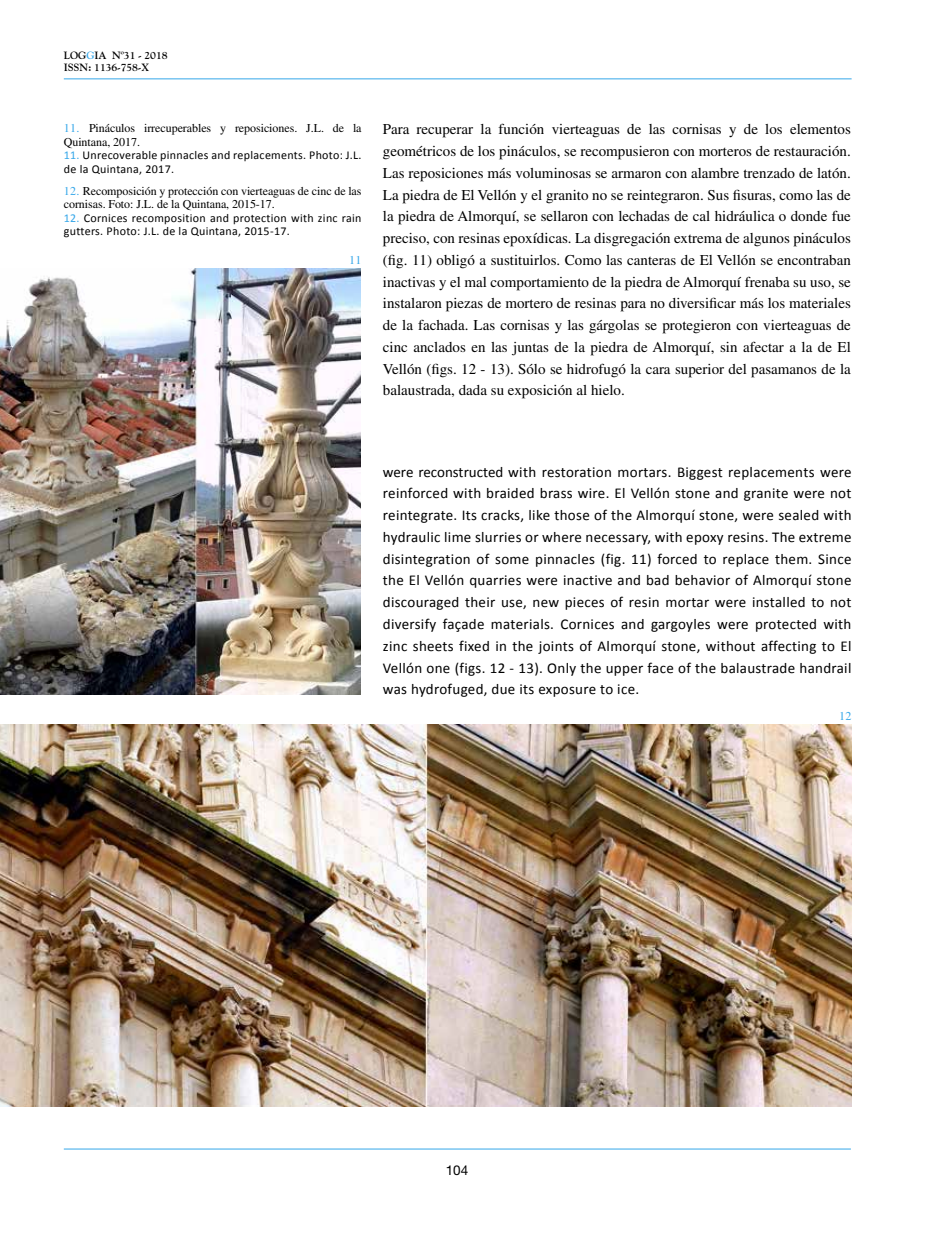
<style>
.page{position:relative;width:936px;height:1234px;background:#fff}
.page>*{position:absolute;margin:0;border:0;box-sizing:border-box;transform-origin:0 0}
.t1{font:15px/21.8px "Times LT Std";color:#000;text-align:justify}
.t2{font:15px/21.8px "Calibri";letter-spacing:.02em;color:#000;text-align:justify}
.t3{font:13.5px "Helvetica Neue LT Std";color:#000}
.t4{font:12px/13.5px "Calibri";letter-spacing:.025em;color:#000}
.t5{font:12px/13.5px "Times LT Std";letter-spacing:-.005em;color:#000}
.t6{font:12px "Times LT Std";color:#36a7e9}
.t7{font:700 10.5px/12.6px "Goudy Std";letter-spacing:-.01em;color:#000}
.s1{color:#36a7e9}
</style>
<div class="page">
<hr style="left:64px;top:79px;width:787px;height:1px;background:#36a7e9">
<hr style="left:64px;top:1148px;width:786px;height:1px;background:#36a7e9">
<img style="left:0;top:269px;width:361px;height:425px">
<img style="left:0;top:724px;width:851px;height:382px">
<p class="t7" style="left:64px;top:49px;width:105px">LOG<span class="s1">G</span>IA Nº31 - 2018<br>ISSN: 1136-758-X</p>
<p class="t5" style="left:64px;top:121px;width:299px"><span class="s1">11.</span> Pináculos irrecuperables y reposiciones. J.L. de la<br>Quintana, 2017.</p>
<p class="t4" style="left:64px;top:148px;width:299px"><span class="s1">11.</span> Unrecoverable pinnacles and replacements. Photo: J.L. de la Quintana, 2017.</p>
<p class="t5" style="left:64px;top:184px;width:299px"><span class="s1">12.</span> Recomposición y protección con vierteaguas de cinc de las cornisas. Foto: J.L. de la Quintana, 2015-17.</p>
<p class="t4" style="left:64px;top:211px;width:299px"><span class="s1">12.</span> Cornices recomposition and protection with zinc rain gutters. Photo: J.L. de la Quintana, 2015-17.</p>
<p class="t6" style="left:349px;top:253px;width:14px">11</p>
<p class="t1" style="left:383px;top:118px;width:469px">Para recuperar la función vierteaguas de las cornisas y de los elementos geométricos de los pináculos, se recompusieron con morteros de restauración.<br>Las reposiciones más voluminosas se armaron con alambre trenzado de latón.<br>La piedra de El Vellón y el granito no se reintegraron. Sus fisuras, como las de la piedra de Almorquí, se sellaron con lechadas de cal hidráulica o donde fue preciso, con resinas epoxídicas. La disgregación extrema de algunos pináculos (fig. 11) obligó a sustituirlos. Como las canteras de El Vellón se encontraban inactivas y el mal comportamiento de la piedra de Almorquí frenaba su uso, se instalaron piezas de mortero de resinas para no diversificar más los materiales de la fachada. Las cornisas y las gárgolas se protegieron con vierteaguas de cinc anclados en las juntas de la piedra de Almorquí, sin afectar a la de El Vellón (figs. 12 - 13). Sólo se hidrofugó la cara superior del pasamanos de la balaustrada, dada su exposición al hielo.</p>
<p class="t2" style="left:383px;top:460px;width:470px">were reconstructed with restoration mortars. Biggest replacements were reinforced with braided brass wire. El Vellón stone and granite were not reintegrate. Its cracks, like those of the Almorquí stone, were sealed with hydraulic lime slurries or where necessary, with epoxy resins. The extreme disintegration of some pinnacles (fig. 11) forced to replace them. Since the El Vellón quarries were inactive and bad behavior of Almorquí stone discouraged their use, new pieces of resin mortar were installed to not diversify façade materials. Cornices and gargoyles were protected with zinc sheets fixed in the joints of Almorquí stone, without affecting to El Vellón one (figs. 12 - 13). Only the upper face of the balaustrade handrail was hydrofuged, due its exposure to ice.</p>
<p class="t6" style="left:839px;top:709px;width:14px">12</p>
<p class="t3" style="left:445px;top:1161px;width:24px">104</p>
</div>
